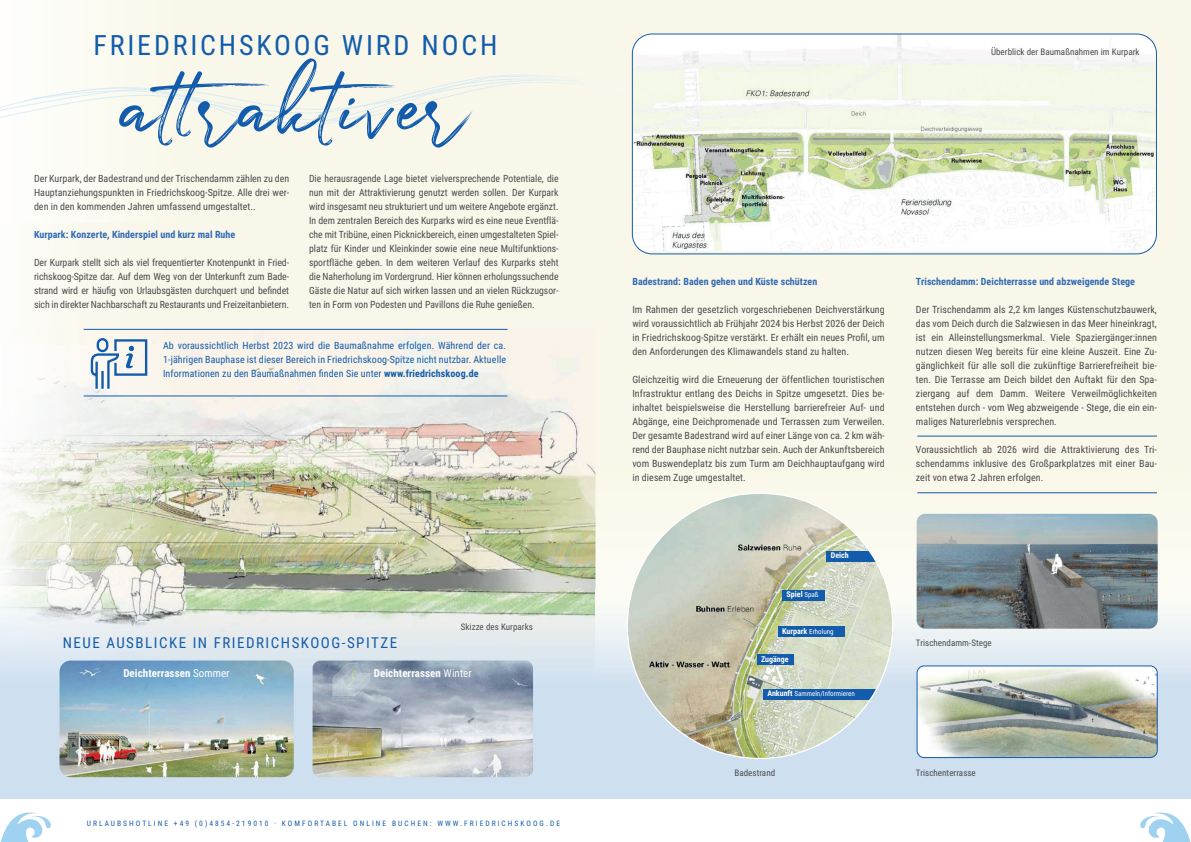
<style>
.page{position:relative;width:1191px;height:842px;background:#fff}
.page>*{position:absolute;margin:0;border:0;box-sizing:border-box;transform-origin:0 0}
.t1{font:94px "Julietta Messie Demo";color:#135cab}
.t2{font:28px "Roboto Condensed";letter-spacing:.1em;color:#135cab}
.t3{font:15px "Roboto Condensed";letter-spacing:.1em;color:#135cab}
.t4{font:700 11px "Roboto Condensed";letter-spacing:.005em;color:#fff}
.t5{font:10px/14px "Roboto Condensed";letter-spacing:.005em;color:#4b4c4d;text-align:justify}
.t6{font:10px/14px "Roboto Condensed";letter-spacing:.01em;color:#135cab;text-align:justify}
.t7{font:700 10px "Roboto Condensed";letter-spacing:.005em;color:#316bb4}
.t8{font:9px "Roboto Condensed";letter-spacing:.005em;color:#4b4c4d}
.t9{font:700 8px "Roboto Condensed";color:#fff}
.t10{font:7.5px "Roboto Condensed";letter-spacing:.27em;color:#135cab}
.t11{font:7px "Roboto Condensed";color:#fff}
.s1{font-weight:700}
.s2{font-weight:400}
.s3{font-weight:700;font-size:11px;color:#253f8e}
.s4{font-weight:400;font-size:7px}
.s5{font-weight:700;font-size:8px}
</style>
<div class="page">
<svg style="left:41px;top:0;width:554px;height:224px"></svg>
<img style="left:0;top:344px;width:490px;height:246px">
<img style="left:490px;top:344px;width:105px;height:246px">
<hr style="left:84px;top:329px;width:423px;height:1px;background:#135cab">
<hr style="left:84px;top:395px;width:423px;height:1px;background:#135cab">
<img style="left:41px;top:74px;width:554px;height:50px">
<img style="left:0;top:76px;width:588px;height:51px">
<img style="left:144px;top:90px;width:451px;height:30px">
<img style="left:24px;top:81px;width:570px;height:20px">
<img style="left:143px;top:80px;width:452px;height:10px">
<div style="left:0;top:668px;width:595px;height:131px;background:#cedff0"></div>
<img style="left:0;top:590px;width:595px;height:78px">
<img style="left:60px;top:660px;width:234px;height:117px">
<img style="left:312px;top:660px;width:221px;height:117px">
<svg style="left:90px;top:337px;width:58px;height:54px"></svg>
<svg style="left:0;top:812px;width:51px;height:30px"></svg>
<div style="left:595px;top:686px;width:595px;height:113px;background:#cedff0"></div>
<div style="left:595px;top:0;width:596px;height:686px;background:#f9f7e9"></div>
<img style="left:595px;top:81px;width:37px;height:11px">
<img style="left:596px;top:86px;width:36px;height:16px">
<img style="left:602px;top:87px;width:30px;height:8px">
<svg style="left:595px;top:85px;width:10px;height:2px"></svg>
<img style="left:595px;top:590px;width:595px;height:96px">
<img style="left:632px;top:34px;width:524px;height:217px">
<div style="left:632px;top:34px;width:525px;height:220px;border:1px solid #135cab;border-radius:20px"></div>
<img style="left:627px;top:493px;width:265px;height:265px;border-radius:133px">
<div style="left:763px;top:689px;width:116px;height:10px;background:#135cab"></div>
<div style="left:826px;top:551px;width:53px;height:10px;background:#135cab"></div>
<div style="left:778px;top:626px;width:67px;height:11px;background:#135cab"></div>
<div style="left:782px;top:590px;width:43px;height:10px;background:#135cab"></div>
<div style="left:757px;top:654px;width:36px;height:11px;background:#135cab"></div>
<img style="left:916px;top:514px;width:241px;height:115px">
<img style="left:917px;top:666px;width:240px;height:91px">
<div style="left:916px;top:665px;width:241px;height:93px;border:1px solid #135cab;border-radius:7px"></div>
<hr style="left:917px;top:436px;width:240px;height:1px;background:#135cab">
<hr style="left:917px;top:492px;width:240px;height:1px;background:#135cab">
<svg style="left:1140px;top:812px;width:51px;height:30px"></svg>
<h2 class="t2" style="left:94px;top:25px;width:405px">FRIEDRICHSKOOG WIRD NOCH</h2>
<h1 class="t1" style="left:119px;top:44px;width:347px">attraktiver</h1>
<p class="t5" style="left:34px;top:171px;width:257px">Der Kurpark, der Badestrand und der Trischendamm zählen zu den Hauptanziehungspunkten in Friedrichskoog-Spitze. Alle drei wer&shy;den in den kommenden Jahren umfassend umgestaltet..</p>
<p class="t7" style="left:34px;top:227px;width:203px">Kurpark: Konzerte, Kinderspiel und kurz mal Ruhe</p>
<p class="t5" style="left:34px;top:255px;width:257px">Der Kurpark stellt sich als viel frequentierter Knotenpunkt in Fried&shy;richskoog-Spitze dar. Auf dem Weg von der Unterkunft zum Bade&shy;strand wird er häufig von Urlaubsgästen durchquert und befindet sich in direkter Nachbarschaft zu Restaurants und Freizeitanbietern.</p>
<p class="t5" style="left:309px;top:171px;width:251px">Die herausragende Lage bietet vielversprechende Potentiale, die nun mit der Attraktivierung genutzt werden sollen. Der Kurpark wird insgesamt neu strukturiert und um weitere Angebote ergänzt.<br>In dem zentralen Bereich des Kurparks wird es eine neue Eventflä&shy;che mit Tribüne, einen Picknickbereich, einen umgestalteten Spiel&shy;platz für Kinder und Kleinkinder sowie eine neue Multifunktions&shy;sportfläche geben. In dem weiteren Verlauf des Kurparks steht die Naherholung im Vordergrund. Hier können erholungssuchende Gäste die Natur auf sich wirken lassen und an vielen Rückzugsor&shy;ten in Form von Podesten und Pavillons die Ruhe genießen.</p>
<p class="t6" style="left:163px;top:338px;width:345px">Ab voraussichtlich Herbst 2023 wird die Baumaßnahme erfolgen. Während der ca.<br>1-jährigen Bauphase ist dieser Bereich in Friedrichskoog-Spitze nicht nutzbar. Aktuelle Informationen zu den Baumaßnahmen finden Sie unter <span class="s1">www.friedrichskoog.de</span></p>
<p class="t8" style="left:461px;top:621px;width:74px">Skizze des Kurparks</p>
<h3 class="t3" style="left:63px;top:632px;width:336px">NEUE AUSBLICKE IN FRIEDRICHSKOOG-SPITZE</h3>
<p class="t4" style="left:123px;top:666px;width:108px">Deichterrassen <span class="s2">Sommer</span></p>
<p class="t4" style="left:374px;top:666px;width:99px">Deichterrassen <span class="s2">Winter</span></p>
<p class="t10" style="left:61px;top:818px;width:500px"><span class="s3">48</span> URLAUBSHOTLINE +49 (0)4854-219010 · KOMFORTABEL ONLINE BUCHEN: WWW.FRIEDRICHSKOOG.DE</p>
<p class="t8" style="left:991px;top:45px;width:150px">Überblick der Baumaßnahmen im Kurpark</p>
<p class="t7" style="left:632px;top:274px;width:186px">Badestrand: Baden gehen und Küste schützen</p>
<p class="t5" style="left:632px;top:302px;width:254px">Im Rahmen der gesetzlich vorgeschriebenen Deichverstärkung wird voraussichtlich ab Frühjahr 2024 bis Herbst 2026 der Deich in Friedrichskoog-Spitze verstärkt. Er erhält ein neues Profil, um den Anforderungen des Klimawandels stand zu halten.</p>
<p class="t5" style="left:632px;top:372px;width:254px">Gleichzeitig wird die Erneuerung der öffentlichen touristischen Infrastruktur entlang des Deichs in Spitze umgesetzt. Dies be&shy;inhaltet beispielsweise die Herstellung barrierefreier Auf- und Abgänge, eine Deichpromenade und Terrassen zum Verweilen.<br>Der gesamte Badestrand wird auf einer Länge von ca. 2 km wäh&shy;rend der Bauphase nicht nutzbar sein. Auch der Ankunftsbereich vom Buswendeplatz bis zum Turm am Deichhauptaufgang wird in diesem Zuge umgestaltet.</p>
<p class="t9" style="left:831px;top:550px;width:19px">Deich</p>
<p class="t9" style="left:786px;top:589px;width:34px">Spiel <span class="s4">Spaß</span></p>
<p class="t11" style="left:782px;top:626px;width:53px"><span class="s5">Kurpark</span> Erholung</p>
<p class="t9" style="left:761px;top:653px;width:29px">Zugänge</p>
<p class="t11" style="left:767px;top:689px;width:89px"><span class="s5">Ankunft</span> Sammeln/Informieren</p>
<p class="t7" style="left:916px;top:274px;width:221px">Trischendamm: Deichterrasse und abzweigende Stege</p>
<p class="t5" style="left:916px;top:302px;width:242px">Der Trischendamm als 2,2 km langes Küstenschutzbauwerk, das vom Deich durch die Salzwiesen in das Meer hineinkragt, ist ein Alleinstellungsmerkmal. Viele Spaziergänger:innen nutzen diesen Weg bereits für eine kleine Auszeit. Eine Zu&shy;gänglichkeit für alle soll die zukünftige Barrierefreiheit bie&shy;ten. Die Terrasse am Deich bildet den Auftakt für den Spa&shy;ziergang auf dem Damm. Weitere Verweilmöglichkeiten entstehen durch - vom Weg abzweigende - Stege, die ein ein&shy;maliges Naturerlebnis versprechen.</p>
<p class="t5" style="left:916px;top:442px;width:242px">Voraussichtlich ab 2026 wird die Attraktivierung des Tri&shy;schendamms inklusive des Großparkplatzes mit einer Bau&shy;zeit von etwa 2 Jahren erfolgen.</p>
<p class="t8" style="left:916px;top:636px;width:77px">Trischendamm-Stege</p>
<p class="t8" style="left:734px;top:767px;width:42px">Badestrand</p>
<p class="t8" style="left:916px;top:767px;width:61px">Trischenterrasse</p>
</div>
